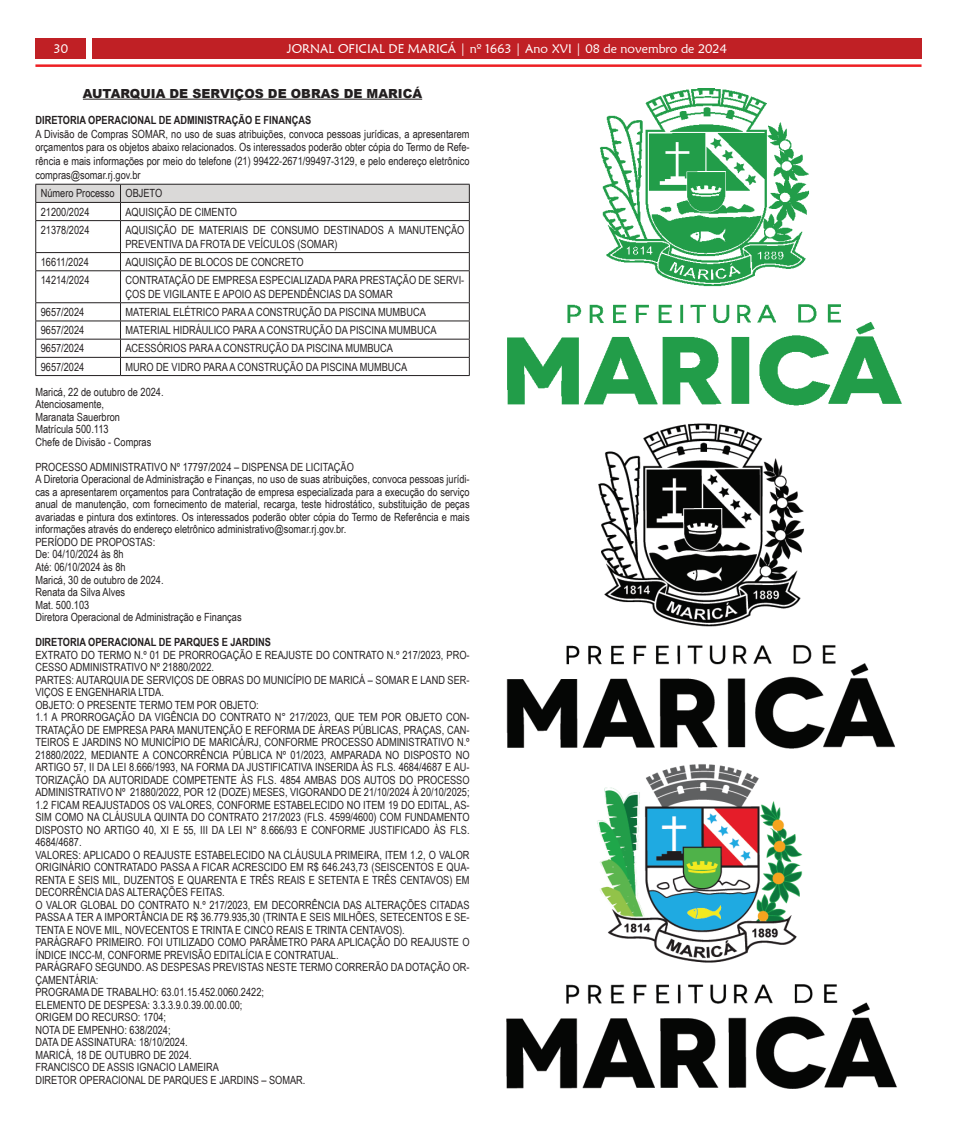
<style>
.page{position:relative;width:957px;height:1124px;background:#fff}
.page>*{position:absolute;margin:0;border:0;box-sizing:border-box;transform-origin:0 0}
.t1{font:12.5px "Maiandra GD";color:#fff}
.t2{font:900 12.5px "Arial";color:#231f20}
.t3{font:11.25px/12.5px "Arial Narrow";color:#231f20}
.t4{font:700 11.25px "Arial Narrow";color:#231f20}
</style>
<div class="page">
<div style="left:35px;top:38px;width:51px;height:21px;background:#c02025"></div>
<hr style="left:35px;top:64px;width:886px;height:3px;background:#ee1f23">
<div style="left:92px;top:38px;width:829px;height:21px;background:#c02025"></div>
<hr style="left:83px;top:99px;width:339px;height:1px;background:#231f20">
<hr style="left:35px;top:220px;width:85px;height:1px;background:#231f20">
<hr style="left:120px;top:220px;width:350px;height:1px;background:#231f20">
<hr style="left:35px;top:252px;width:85px;height:1px;background:#231f20">
<hr style="left:120px;top:252px;width:350px;height:1px;background:#231f20">
<hr style="left:35px;top:270px;width:85px;height:1px;background:#231f20">
<hr style="left:120px;top:270px;width:350px;height:1px;background:#231f20">
<hr style="left:35px;top:302px;width:85px;height:1px;background:#231f20">
<hr style="left:120px;top:302px;width:350px;height:1px;background:#231f20">
<hr style="left:35px;top:320px;width:85px;height:1px;background:#231f20">
<hr style="left:120px;top:320px;width:350px;height:1px;background:#231f20">
<hr style="left:35px;top:339px;width:85px;height:1px;background:#231f20">
<hr style="left:120px;top:339px;width:350px;height:1px;background:#231f20">
<hr style="left:35px;top:357px;width:85px;height:1px;background:#231f20">
<hr style="left:120px;top:357px;width:350px;height:1px;background:#231f20">
<hr style="left:35px;top:375px;width:85px;height:1px;background:#231f20">
<hr style="left:120px;top:375px;width:350px;height:1px;background:#231f20">
<hr style="left:35px;top:221px;width:1px;height:31px;background:#231f20">
<svg style="left:35px;top:253px;width:1px;height:17px"></svg>
<hr style="left:35px;top:271px;width:1px;height:31px;background:#231f20">
<svg style="left:35px;top:303px;width:1px;height:72px"></svg>
<svg style="left:35px;top:184px;width:435px;height:36px"></svg>
<hr style="left:120px;top:221px;width:1px;height:31px;background:#231f20">
<hr style="left:469px;top:221px;width:1px;height:31px;background:#231f20">
<svg style="left:120px;top:253px;width:1px;height:17px"></svg>
<svg style="left:469px;top:253px;width:1px;height:17px"></svg>
<hr style="left:120px;top:271px;width:1px;height:31px;background:#231f20">
<hr style="left:469px;top:271px;width:1px;height:31px;background:#231f20">
<svg style="left:120px;top:303px;width:1px;height:72px"></svg>
<svg style="left:469px;top:303px;width:1px;height:72px"></svg>
<img style="left:506px;top:89px;width:396px;height:999px">
<p class="t1" style="left:54px;top:41px;width:16px">30</p>
<p class="t1" style="left:287px;top:41px;width:441px">JORNAL OFICIAL DE MARICÁ | nº 1663 | Ano XVI | 08 de novembro de 2024</p>
<p class="t2" style="left:83px;top:84px;width:341px">AUTARQUIA DE SERVIÇOS DE OBRAS DE MARICÁ</p>
<p class="t4" style="left:35px;top:111px;width:277px">DIRETORIA OPERACIONAL DE ADMINISTRAÇÃO E FINANÇAS</p>
<p class="t3" style="left:35px;top:126px;width:436px;line-height:13.8px;text-align:justify">A Divisão de Compras SOMAR, no uso de suas atribuições, convoca pessoas jurídicas, a apresentarem orçamentos para os objetos abaixo relacionados. Os interessados poderão obter cópia do Termo de Refe&shy;rência e mais informações por meio do telefone (21) 99422-2671/99497-3129, e pelo endereço eletrônico compras@somar.rj.gov.br</p>
<p class="t3" style="left:41px;top:184px;width:123px;line-height:18.2px">Número Processo OBJETO<br>21200/2024</p>
<p class="t3" style="left:125px;top:205px;width:113px">AQUISIÇÃO DE CIMENTO</p>
<p class="t3" style="left:41px;top:223px;width:50px">21378/2024</p>
<p class="t3" style="left:125px;top:222px;width:340px;line-height:13.8px">AQUISIÇÃO DE MATERIAIS DE CONSUMO DESTINADOS A MANUTENÇÃO<br>PREVENTIVA DA FROTA DE VEÍCULOS (SOMAR)</p>
<p class="t3" style="left:41px;top:255px;width:50px">16611/2024</p>
<p class="t3" style="left:125px;top:255px;width:180px">AQUISIÇÃO DE BLOCOS DE CONCRETO</p>
<p class="t3" style="left:41px;top:273px;width:50px">14214/2024</p>
<p class="t3" style="left:125px;top:273px;width:340px;line-height:13.8px">CONTRATAÇÃO DE EMPRESA ESPECIALIZADA PARA PRESTAÇÃO DE SERVI-<br>ÇOS DE VIGILANTE E APOIO AS DEPENDÊNCIAS DA SOMAR</p>
<p class="t3" style="left:41px;top:305px;width:45px">9657/2024</p>
<p class="t3" style="left:125px;top:305px;width:302px">MATERIAL ELÉTRICO PARA A CONSTRUÇÃO DA PISCINA MUMBUCA</p>
<p class="t3" style="left:41px;top:323px;width:45px">9657/2024</p>
<p class="t3" style="left:125px;top:323px;width:312px">MATERIAL HIDRÁULICO PARA A CONSTRUÇÃO DA PISCINA MUMBUCA</p>
<p class="t3" style="left:41px;top:341px;width:45px">9657/2024</p>
<p class="t3" style="left:125px;top:341px;width:269px">ACESSÓRIOS PARA A CONSTRUÇÃO DA PISCINA MUMBUCA</p>
<p class="t3" style="left:41px;top:360px;width:45px">9657/2024</p>
<p class="t3" style="left:125px;top:360px;width:283px">MURO DE VIDRO PARA A CONSTRUÇÃO DA PISCINA MUMBUCA</p>
<p class="t3" style="left:35px;top:385px;width:130px">Maricá, 22 de outubro de 2024.<br>Atenciosamente,<br>Maranata Sauerbron<br>Matrícula 500.113<br>Chefe de Divisão - Compras</p>
<p class="t3" style="left:35px;top:460px;width:436px">PROCESSO ADMINISTRATIVO Nº 17797/2024 – DISPENSA DE LICITAÇÃO<br>A Diretoria Operacional de Administração e Finanças, no uso de suas atribuições, convoca pessoas jurídi&shy;cas a apresentarem orçamentos para Contratação de empresa especializada para a execução do serviço anual de manutenção, com fornecimento de material, recarga, teste hidrostático, substituição de peças avariadas e pintura dos extintores. Os interessados poderão obter cópia do Termo de Referência e mais informações através do endereço eletrônico administrativo@somar.rj.gov.br.<br>PERÍODO DE PROPOSTAS:<br>De: 04/10/2024 às 8h<br>Até: 06/10/2024 às 8h<br>Maricá, 30 de outubro de 2024.<br>Renata da Silva Alves<br>Mat. 500.103<br>Diretora Operacional de Administração e Finanças</p>
<p class="t4" style="left:35px;top:633px;width:237px">DIRETORIA OPERACIONAL DE PARQUES E JARDINS</p>
<p class="t3" style="left:35px;top:647px;width:436px">EXTRATO DO TERMO N.º 01 DE PRORROGAÇÃO E REAJUSTE DO CONTRATO N.º 217/2023, PRO-CESSO ADMINISTRATIVO Nº 21880/2022.<br>PARTES: AUTARQUIA DE SERVIÇOS DE OBRAS DO MUNICÍPIO DE MARICÁ – SOMAR E LAND SER-VIÇOS E ENGENHARIA LTDA.<br>OBJETO: O PRESENTE TERMO TEM POR OBJETO:<br>1.1 A PRORROGAÇÃO DA VIGÊNCIA DO CONTRATO N° 217/2023, QUE TEM POR OBJETO CON-TRATAÇÃO DE EMPRESA PARA MANUTENÇÃO E REFORMA DE ÁREAS PÚBLICAS, PRAÇAS, CAN-TEIROS E JARDINS NO MUNICÍPIO DE MARICÁ/RJ, CONFORME PROCESSO ADMINISTRATIVO N.º 21880/2022, MEDIANTE A CONCORRÊNCIA PÚBLICA Nº 01/2023, AMPARADA NO DISPOSTO NO ARTIGO 57, II DA LEI 8.666/1993, NA FORMA DA JUSTIFICATIVA INSERIDA ÀS FLS. 4684/4687 E AU-TORIZAÇÃO DA AUTORIDADE COMPETENTE ÀS FLS. 4854 AMBAS DOS AUTOS DO PROCESSO ADMINISTRATIVO Nº 21880/2022, POR 12 (DOZE) MESES, VIGORANDO DE 21/10/2024 À 20/10/2025; 1.2 FICAM REAJUSTADOS OS VALORES, CONFORME ESTABELECIDO NO ITEM 19 DO EDITAL, AS-SIM COMO NA CLÁUSULA QUINTA DO CONTRATO 217/2023 (FLS. 4599/4600) COM FUNDAMENTO DISPOSTO NO ARTIGO 40, XI E 55, III DA LEI N° 8.666/93 E CONFORME JUSTIFICADO ÀS FLS.<br>4684/4687.<br>VALORES: APLICADO O REAJUSTE ESTABELECIDO NA CLÁUSULA PRIMEIRA, ITEM 1.2, O VALOR ORIGINÁRIO CONTRATADO PASSA A FICAR ACRESCIDO EM R$ 646.243,73 (SEISCENTOS E QUA-RENTA E SEIS MIL, DUZENTOS E QUARENTA E TRÊS REAIS E SETENTA E TRÊS CENTAVOS) EM DECORRÊNCIA DAS ALTERAÇÕES FEITAS.<br>O VALOR GLOBAL DO CONTRATO N.º 217/2023, EM DECORRÊNCIA DAS ALTERAÇÕES CITADAS PASSA A TER A IMPORTÂNCIA DE R$ 36.779.935,30 (TRINTA E SEIS MILHÕES, SETECENTOS E SE-TENTA E NOVE MIL, NOVECENTOS E TRINTA E CINCO REAIS E TRINTA CENTAVOS).<br>PARÁGRAFO PRIMEIRO. FOI UTILIZADO COMO PARÂMETRO PARA APLICAÇÃO DO REAJUSTE O ÍNDICE INCC-M, CONFORME PREVISÃO EDITALÍCIA E CONTRATUAL.<br>PARÁGRAFO SEGUNDO. AS DESPESAS PREVISTAS NESTE TERMO CORRERÃO DA DOTAÇÃO OR-ÇAMENTÁRIA:<br>PROGRAMA DE TRABALHO: 63.01.15.452.0060.2422;<br>ELEMENTO DE DESPESA: 3.3.3.9.0.39.00.00.00;<br>ORIGEM DO RECURSO: 1704;<br>NOTA DE EMPENHO: 638/2024;<br>DATA DE ASSINATURA: 18/10/2024.<br>MARICÁ, 18 DE OUTUBRO DE 2024.<br>FRANCISCO DE ASSIS IGNACIO LAMEIRA<br>DIRETOR OPERACIONAL DE PARQUES E JARDINS – SOMAR.</p>
</div>
